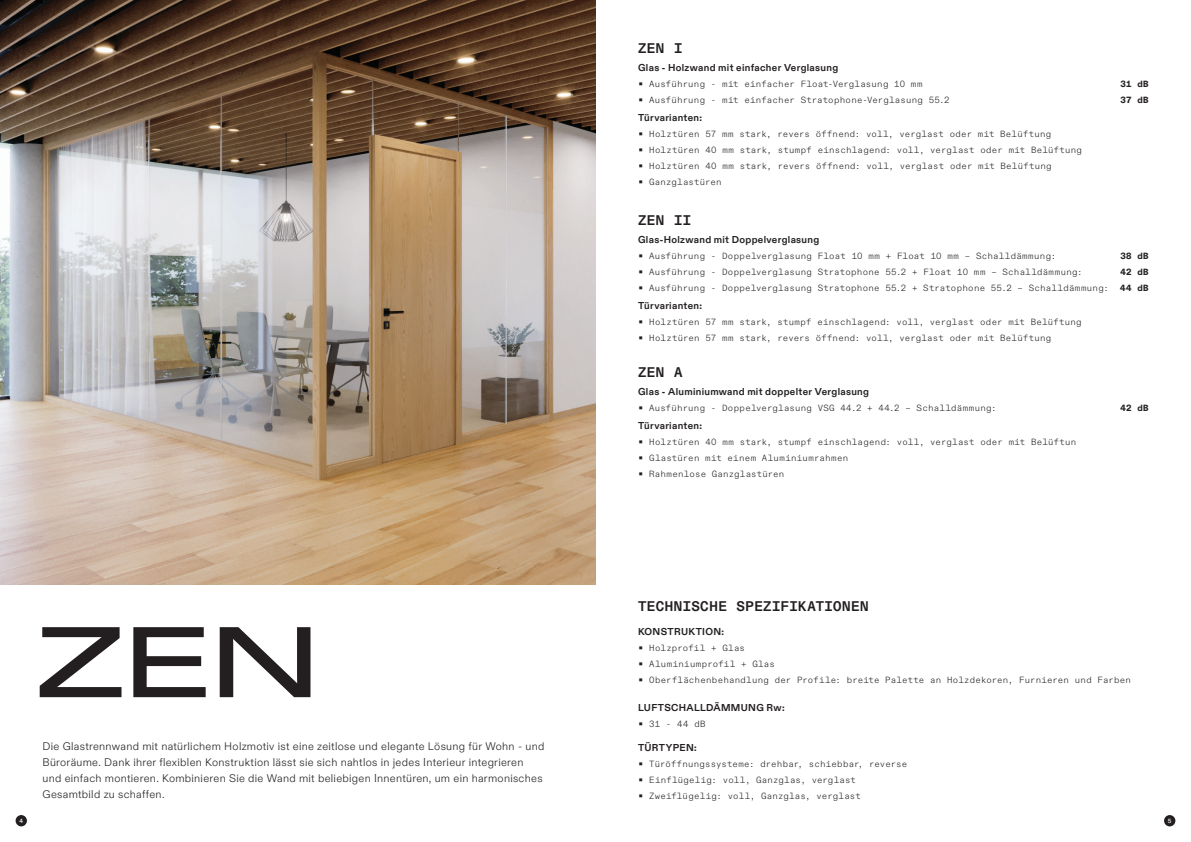
<style>
.page{position:relative;width:1191px;height:842px;background:#fff}
.page>*{position:absolute;margin:0;border:0;box-sizing:border-box;transform-origin:0 0}
.t1{font:500 100px "ABC Diatype Expanded Unlicensed Trial";color:#231f20;scale:1.12 1}
.t2{font:700 14px "ABC Diatype Mono Unlicensed Trial";letter-spacing:.035em;color:#231f20}
.t3{font:11px/16px "ABC Diatype Plus Variable Unlicensed Trial";letter-spacing:.025em;color:#231f20}
.t4{font:700 10px "ABC Diatype Unlicensed Trial";letter-spacing:.03em;color:#231f20}
.t5{font:300 9px "ABC Diatype Mono Unlicensed Trial";letter-spacing:.03em;color:#231f20}
.t6{font:800 9px "ABC Diatype Mono Unlicensed Trial";letter-spacing:.035em;color:#231f20}
.t7{font:500 6px "ABC Diatype Mono Unlicensed Trial";color:#fff}
</style>
<div class="page">
<div style="left:16px;top:815px;width:11px;height:11px;background:#231f20;border-radius:50%"></div>
<div style="left:1164px;top:815px;width:11px;height:11px;background:#231f20;border-radius:50%"></div>
<img style="left:0;top:0;width:595px;height:584px">
<h1 class="t1" style="left:35px;top:601px;width:256px">ZEN</h1>
<p class="t3" style="left:43px;top:739px;width:503px">Die Glastrennwand mit natürlichem Holzmotiv ist eine zeitlose und elegante Lösung für Wohn - und Büroräume. Dank ihrer flexiblen Konstruktion lässt sie sich nahtlos in jedes Interieur integrieren und einfach montieren. Kombinieren Sie die Wand mit beliebigen Innentüren, um ein harmonisches Gesamtbild zu schaffen.</p>
<h2 class="t2" style="left:638px;top:40px;width:46px">ZEN I</h2>
<p class="t4" style="left:638px;top:60px;width:202px">Glas - Holzwand mit einfacher Verglasung</p>
<p class="t5" style="left:638px;top:79px;width:286px">▪ Ausführung - mit einfacher Float-Verglasung 10 mm</p>
<p class="t6" style="left:1120px;top:79px;width:29px">31 dB</p>
<p class="t5" style="left:638px;top:95px;width:313px">▪ Ausführung - mit einfacher Stratophone-Verglasung 55.2</p>
<p class="t6" style="left:1120px;top:95px;width:29px">37 dB</p>
<p class="t4" style="left:638px;top:110px;width:66px">Türvarianten:</p>
<p class="t5" style="left:638px;top:129px;width:415px">▪ Holztüren 57 mm stark, revers öffnend: voll, verglast oder mit Belüftung</p>
<p class="t5" style="left:638px;top:145px;width:445px">▪ Holztüren 40 mm stark, stumpf einschlagend: voll, verglast oder mit Belüftung</p>
<p class="t5" style="left:638px;top:161px;width:415px">▪ Holztüren 40 mm stark, revers öffnend: voll, verglast oder mit Belüftung</p>
<p class="t5" style="left:638px;top:177px;width:85px">▪ Ganzglastüren</p>
<h2 class="t2" style="left:638px;top:212px;width:55px">ZEN II</h2>
<p class="t4" style="left:638px;top:232px;width:183px">Glas-Holzwand mit Doppelverglasung</p>
<p class="t5" style="left:638px;top:251px;width:419px">▪ Ausführung - Doppelverglasung Float 10 mm + Float 10 mm – Schalldämmung:</p>
<p class="t6" style="left:1120px;top:251px;width:30px">38 dB</p>
<p class="t5" style="left:638px;top:267px;width:446px">▪ Ausführung - Doppelverglasung Stratophone 55.2 + Float 10 mm – Schalldämmung:</p>
<p class="t6" style="left:1120px;top:267px;width:29px">42 dB</p>
<p class="t5" style="left:638px;top:283px;width:472px">▪ Ausführung - Doppelverglasung Stratophone 55.2 + Stratophone 55.2 – Schalldämmung:</p>
<p class="t6" style="left:1120px;top:283px;width:30px">44 dB</p>
<p class="t4" style="left:638px;top:298px;width:66px">Türvarianten:</p>
<p class="t5" style="left:638px;top:317px;width:445px">▪ Holztüren 57 mm stark, stumpf einschlagend: voll, verglast oder mit Belüftung</p>
<p class="t5" style="left:638px;top:333px;width:415px">▪ Holztüren 57 mm stark, revers öffnend: voll, verglast oder mit Belüftung</p>
<h2 class="t2" style="left:638px;top:364px;width:46px">ZEN A</h2>
<p class="t4" style="left:638px;top:384px;width:232px">Glas - Aluminiumwand mit doppelter Verglasung</p>
<p class="t5" style="left:638px;top:403px;width:360px">▪ Ausführung - Doppelverglasung VSG 44.2 + 44.2 – Schalldämmung:</p>
<p class="t6" style="left:1120px;top:403px;width:29px">42 dB</p>
<p class="t4" style="left:638px;top:418px;width:66px">Türvarianten:</p>
<p class="t5" style="left:638px;top:437px;width:440px">▪ Holztüren 40 mm stark, stumpf einschlagend: voll, verglast oder mit Belüftun</p>
<p class="t5" style="left:638px;top:453px;width:212px">▪ Glastüren mit einem Aluminiumrahmen</p>
<p class="t5" style="left:638px;top:469px;width:148px">▪ Rahmenlose Ganzglastüren</p>
<h2 class="t2" style="left:638px;top:598px;width:232px">TECHNISCHE SPEZIFIKATIONEN</h2>
<p class="t4" style="left:638px;top:624px;width:88px">KONSTRUKTION:</p>
<p class="t5" style="left:638px;top:643px;width:108px">▪ Holzprofil + Glas</p>
<p class="t5" style="left:638px;top:659px;width:138px">▪ Aluminiumprofil + Glas</p>
<p class="t5" style="left:638px;top:675px;width:494px">▪ Oberflächenbehandlung der Profile: breite Palette an Holzdekoren, Furnieren und Farben</p>
<p class="t4" style="left:638px;top:700px;width:148px">LUFTSCHALLDÄMMUNG Rw:</p>
<p class="t5" style="left:638px;top:719px;width:69px">▪ 31 - 44 dB</p>
<p class="t4" style="left:638px;top:740px;width:60px">TÜRTYPEN:</p>
<p class="t5" style="left:638px;top:759px;width:270px">▪ Türöffnungssysteme: drehbar, schiebbar, reverse</p>
<p class="t5" style="left:638px;top:775px;width:219px">▪ Einflügelig: voll, Ganzglas, verglast</p>
<p class="t5" style="left:638px;top:791px;width:224px">▪ Zweiflügelig: voll, Ganzglas, verglast</p>
<p class="t7" style="left:19px;top:817px;width:5px">4</p>
<p class="t7" style="left:1167px;top:817px;width:5px">5</p>
</div>
